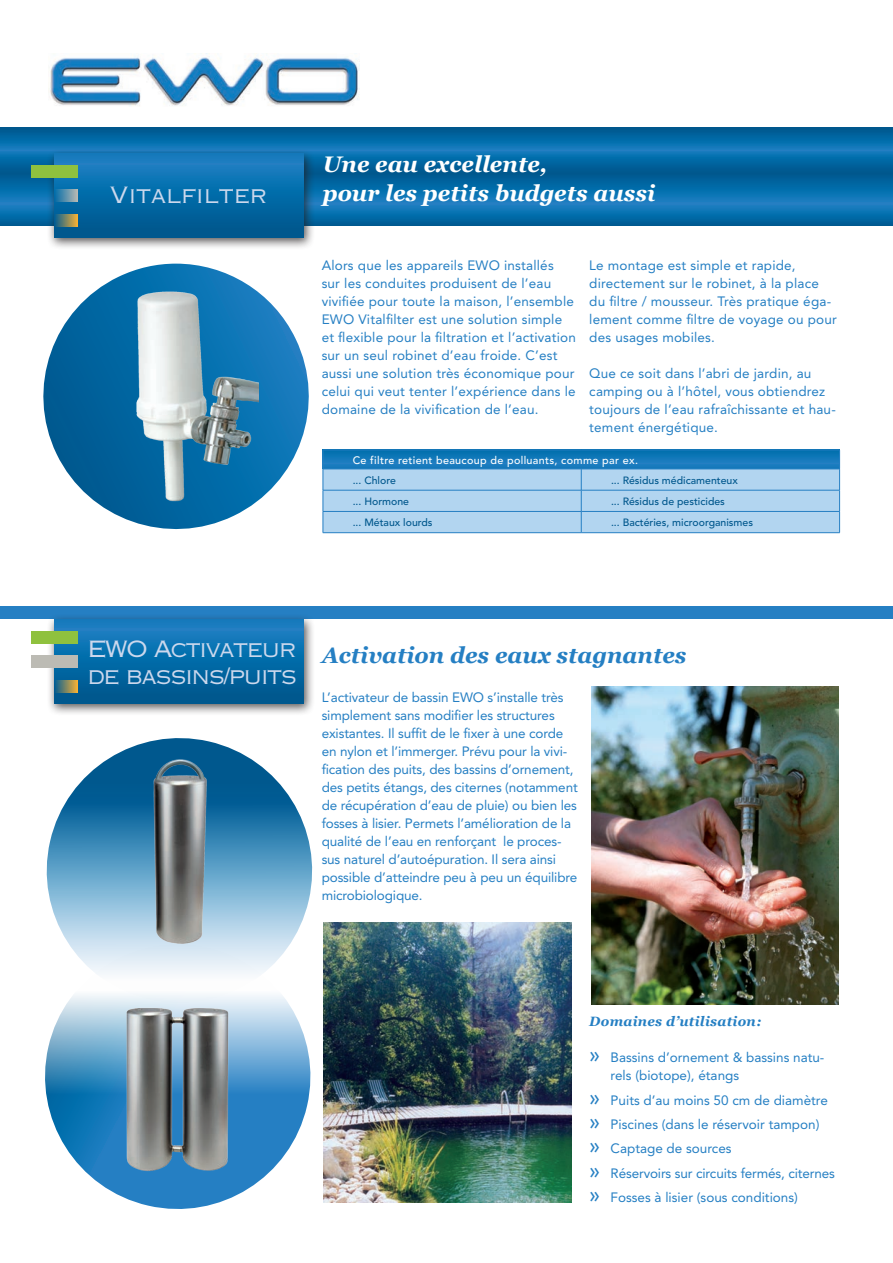
<style>
.page{position:relative;width:893px;height:1263px;background:#fff}
.page>*{position:absolute;margin:0;border:0;box-sizing:border-box;transform-origin:0 0}
.HD_Produkt_georgia{font:italic 700 22.5px "Georgia";color:#fff}
.t1{font:22.5px "Copperplate Gothic Std 32 AB";letter-spacing:-.06em;color:#ccd8ed}
.HD_Produkt_georgia-2{font:italic 700 22.5px "Georgia";color:#257fc3}
.t2{font:22.5px "Copperplate Gothic Std 32 AB";color:#ccd8ed}
.copy{font:13.5px/18px "Avenir LT Std";color:#257fc3}
.kursiv{font:italic 700 13.5px "Georgia";letter-spacing:.02em;color:#257fc3}
.t3{font:500 10.8px "Avenir LT Std";letter-spacing:.03em;color:#fff}
.t4{font:500 10.5px "Avenir LT Std";color:#00578d}
.s1{font-size:22.5px}
</style>
<div class="page">
<div style="left:0;top:127px;width:893px;height:13px;background:#005b92"></div>
<svg style="left:0;top:133px;width:893px;height:92px;background:#076ca9"></svg>
<svg style="left:46px;top:750px;width:279px;height:181px"></svg>
<img style="left:116px;top:738px;width:119px;height:193px">
<div style="left:0;top:606px;width:893px;height:13px;background:#257fc3"></div>
<div style="left:47px;top:614px;width:268px;height:102px;background:#231f20;opacity:.75"></div>
<div style="left:54px;top:619px;width:250px;height:84px;background:linear-gradient(to bottom,#1a82c6,#00568b)"></div>
<img style="left:48px;top:56px;width:311px;height:50px">
<svg style="left:45px;top:931px;width:266px;height:278px"></svg>
<img style="left:92px;top:996px;width:165px;height:198px">
<img style="left:323px;top:923px;width:248px;height:279px">
<img style="left:591px;top:687px;width:248px;height:318px">
<div style="left:47px;top:148px;width:268px;height:102px;background:#231f20;opacity:.75"></div>
<div style="left:54px;top:154px;width:250px;height:83px;background:linear-gradient(to bottom,#1982c6,#00558a)"></div>
<svg style="left:43px;top:264px;width:284px;height:270px"></svg>
<img style="left:110px;top:288px;width:149px;height:219px">
<svg style="left:323px;top:450px;width:517px;height:82px;background:#88bce1"></svg>
<hr style="left:323px;top:532px;width:258px;height:1px;background:#257fc3">
<hr style="left:581px;top:532px;width:259px;height:1px;background:#257fc3">
<div style="left:31px;top:165px;width:46px;height:13px;background:#8fc13e"></div>
<svg style="left:31px;top:189px;width:46px;height:13px"></svg>
<svg style="left:31px;top:214px;width:46px;height:12px"></svg>
<div style="left:31px;top:631px;width:46px;height:13px;background:#8fc13e"></div>
<div style="left:31px;top:656px;width:46px;height:12px;background:#bcbbb4"></div>
<svg style="left:47px;top:680px;width:30px;height:12px"></svg>
<p class="t2" style="left:110px;top:182px;width:159px">Vitalfilter</p>
<p class="HD_Produkt_georgia" style="left:323px;top:152px;width:226px">Une eau excellente,</p>
<p class="HD_Produkt_georgia" style="left:323px;top:180px;width:334px">pour les petits budgets aussi</p>
<p class="copy" style="left:322px;top:256px;width:256px">Alors que les appareils EWO installés<br>sur les conduites produisent de l’eau vivifiée pour toute la maison, l’ensemble EWO Vitalfilter est une solution simple et flexible pour la filtration et l’activation sur un seul robinet d’eau froide. C’est aussi une solution très économique pour celui qui veut tenter l’expérience dans le domaine de la vivification de l’eau.</p>
<p class="copy" style="left:589px;top:256px;width:208px">Le montage est simple et rapide,</p>
<p class="copy" style="left:589px;top:274px;width:231px">directement sur le robinet, à la place</p>
<p class="copy" style="left:589px;top:292px;width:249px">du filtre / mousseur. Très pratique éga&shy;lement comme filtre de voyage ou pour des usages mobiles.</p>
<p class="copy" style="left:589px;top:364px;width:248px">Que ce soit dans l’abri de jardin, au camping ou à l’hôtel, vous obtiendrez toujours de l’eau rafraîchissante et hau&shy;tement énergétique.</p>
<p class="t3" style="left:353px;top:453px;width:287px">Ce filtre retient beaucoup de polluants, comme par ex.</p>
<p class="t4" style="left:353px;top:474px;width:45px">... Chlore</p>
<p class="t4" style="left:611px;top:474px;width:128px">... Résidus médicamenteux</p>
<p class="t4" style="left:353px;top:495px;width:58px">... Hormone</p>
<p class="t4" style="left:611px;top:495px;width:115px">... Résidus de pesticides</p>
<p class="t4" style="left:353px;top:516px;width:81px">... Métaux lourds</p>
<p class="t4" style="left:611px;top:516px;width:143px">... Bactéries, microorganismes</p>
<p class="t1" style="left:88px;top:635px;width:210px">EWO Activateur</p>
<p class="t1" style="left:87px;top:662px;width:211px">de bassins/puits</p>
<p class="HD_Produkt_georgia-2" style="left:322px;top:643px;width:366px">Activation des eaux stagnantes</p>
<p class="copy" style="left:322px;top:688px;width:258px">L’activateur de bassin EWO s’installe très simplement sans modifier les structures existantes. Il suffit de le fixer à une corde en nylon et l’immerger. Prévu pour la vivi&shy;fication des puits, des bassins d’ornement, des petits étangs, des citernes (notamment de récupération d’eau de pluie) ou bien les fosses à lisier. Permets l’amélioration de la qualité de l’eau en renforçant le proces&shy;sus naturel d’autoépuration. Il sera ainsi possible d’atteindre peu à peu un équilibre microbiologique.</p>
<p class="kursiv" style="left:589px;top:1014px;width:174px">Domaines d’utilisation:</p>
<p class="copy" style="left:611px;top:1048px;width:215px;text-indent:-21px"><span class="s1">»</span> Bassins d’ornement &amp; bassins natu&shy;rels (biotope), étangs</p>
<p class="copy" style="left:589px;top:1091px;width:240px"><span class="s1">»</span> Puits d’au moins 50 cm de diamètre</p>
<p class="copy" style="left:589px;top:1115px;width:232px"><span class="s1">»</span> Piscines (dans le réservoir tampon)</p>
<p class="copy" style="left:589px;top:1140px;width:144px"><span class="s1">»</span> Captage de sources</p>
<p class="copy" style="left:589px;top:1164px;width:247px"><span class="s1">»</span> Réservoirs sur circuits fermés, citernes</p>
<p class="copy" style="left:589px;top:1188px;width:210px"><span class="s1">»</span> Fosses à lisier (sous conditions)</p>
</div>
